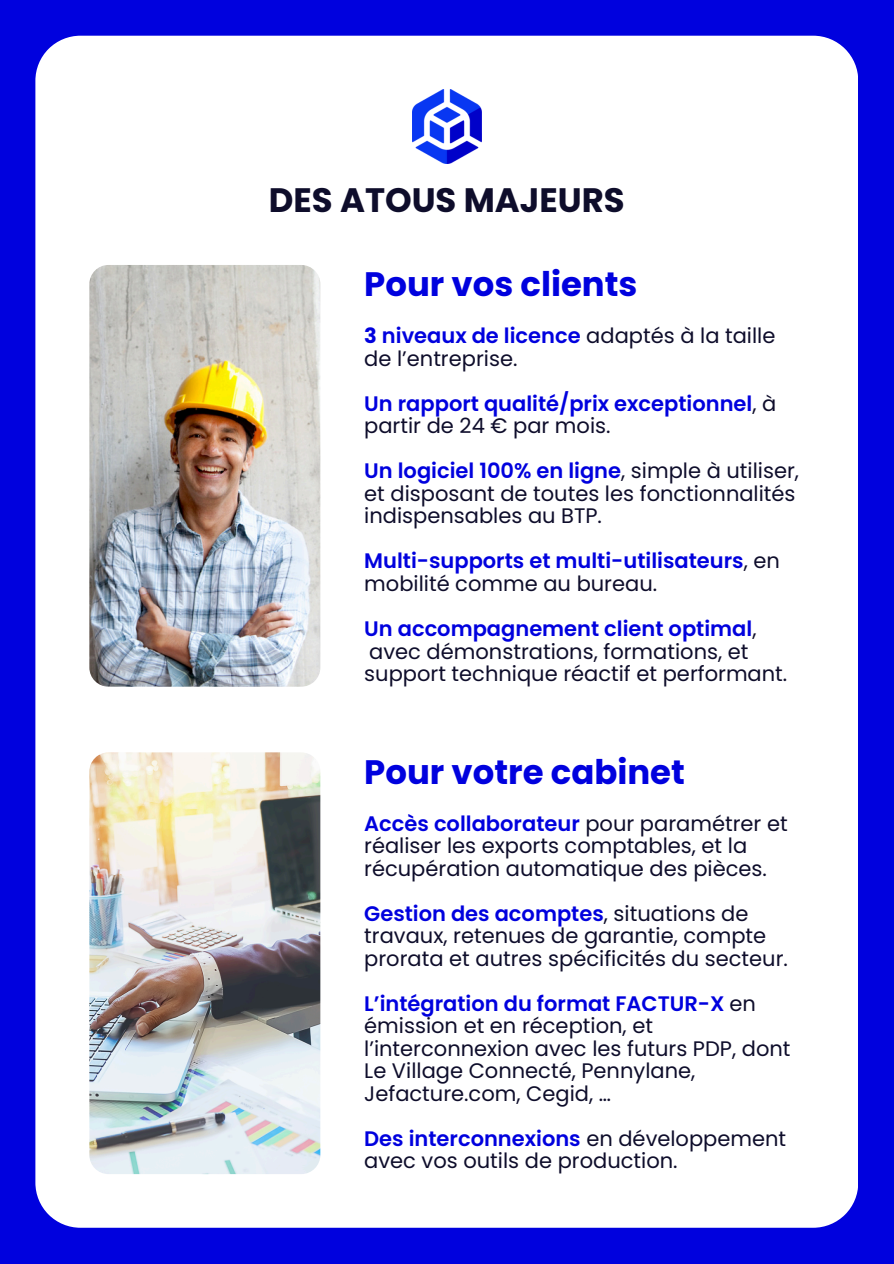
<style>
.page{position:relative;width:894px;height:1264px;background:#fff}
.page>*{position:absolute;margin:0;border:0;box-sizing:border-box;transform-origin:0 0}
.t1{font:700 33.9px "Poppins";color:#0001de}
.t2{font:700 33.9px "Poppins";color:#0e0d2b}
.t3{font:21px/22.5px "Poppins";color:#0e0d2b}
.t4{font:600 21px/22.5px "Poppins";color:#0001de}
.s1{font-weight:700;color:#0001de}
.s2{font-weight:600;color:#0001de}
.s3{font-weight:400;color:#0e0d2b}
</style>
<div class="page">
<div style="left:0;top:0;width:893px;height:1263px;background:#0001de"></div>
<div style="left:35px;top:36px;width:823px;height:1191px;background:#fff"></div>
<img style="left:412px;top:89px;width:69px;height:75px">
<img style="left:89px;top:265px;width:231px;height:421px;border-radius:19px">
<img style="left:89px;top:752px;width:231px;height:422px;border-radius:19px">
<p class="t2" style="left:269px;top:176px;width:357px">DES ATOUS MAJEURS</p>
<h1 class="t1" style="left:364px;top:260px;width:275px">Pour vos clients</h1>
<h2 class="t3" style="left:364px;top:325px;width:412px"><span class="s1">3</span> <span class="s2">niveaux de licence</span> adaptés à la taille de l’entreprise.</h2>
<p class="t4" style="left:364px;top:392px;width:413px">Un rapport qualité/prix exceptionnel<span class="s3">, à partir de 24 € par mois.</span></p>
<p class="t3" style="left:364px;top:460px;width:436px"><span class="s2">Un logiciel 100% en ligne</span>, simple à utiliser, et disposant de toutes les fonctionnalités indispensables au BTP.</p>
<p class="t4" style="left:364px;top:550px;width:417px">Multi-supports et multi-utilisateurs<span class="s3">, en mobilité comme au bureau.</span></p>
<p class="t4" style="left:364px;top:617px;width:393px">Un accompagnement client optimal<span class="s3">,</span></p>
<p class="t3" style="left:364px;top:640px;width:424px">avec démonstrations, formations, et support technique réactif et performant.</p>
<p class="t1" style="left:364px;top:748px;width:322px">Pour votre cabinet</p>
<h2 class="t3" style="left:364px;top:812px;width:425px"><span class="s2">Accès collaborateur</span> pour paramétrer et réaliser les exports comptables, et la récupération automatique des pièces.</h2>
<p class="t3" style="left:364px;top:902px;width:425px"><span class="s2">Gestion des acomptes</span>, situations de travaux, retenues de garantie, compte prorata et autres spécificités du secteur.</p>
<p class="t3" style="left:364px;top:992px;width:428px"><span class="s2">L’intégration du format FACTUR-X</span> en émission et en réception, et l’interconnexion avec les futurs PDP, dont Le Village Connecté, Pennylane, Jefacture.com, Cegid, …</p>
<p class="t3" style="left:364px;top:1127px;width:423px"><span class="s2">Des interconnexions</span> en développement avec vos outils de production.</p>
</div>
